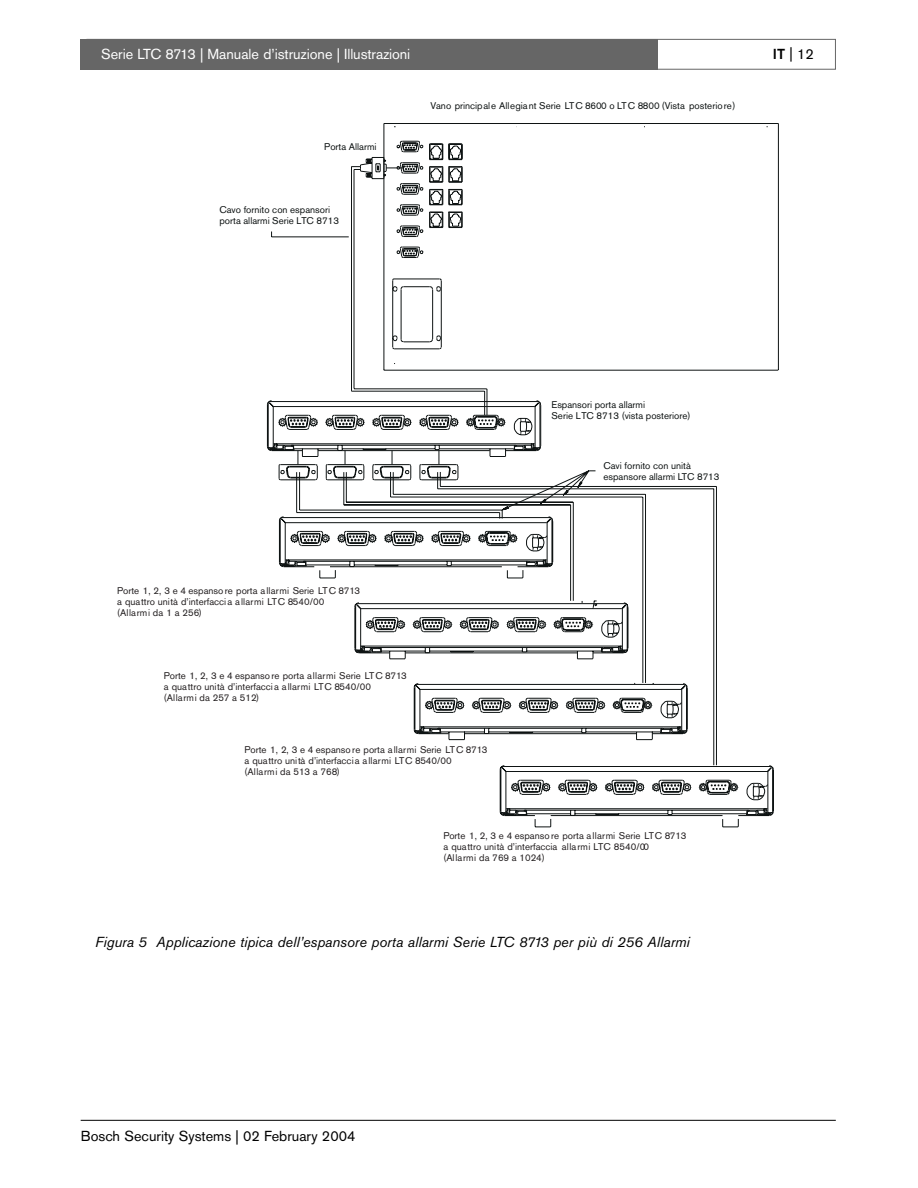
<style>
.page{position:relative;width:918px;height:1188px;background:#fff}
.page>*{position:absolute;margin:0;border:0;box-sizing:border-box;transform-origin:0 0}
.t1{font:italic 14.4px "Akzidenz Grotesk BQ";color:#000}
.t2{font:14.4px "Akzidenz Grotesk BQ";color:#fff}
.t3{font:14.4px "Akzidenz Grotesk BQ";color:#000}
.t4{font:9.75px/10.8px "Akzidenz Grotesk BQ";color:#0e1313}
.t5{font:9.6px/10.9px "Akzidenz Grotesk BQ";color:#231f20}
.s1{font-weight:500}
</style>
<div class="page">
<div style="left:87px;top:39px;width:749px;height:31px;border:1px solid #666"></div>
<div style="left:81px;top:39px;width:577px;height:31px;background:#666"></div>
<hr style="left:81px;top:1120px;width:755px;height:1px;background:#000">
<svg style="left:383px;top:123px;width:396px;height:247px"></svg>
<svg style="left:267px;top:141px;width:127px;height:421px"></svg>
<svg style="left:394px;top:126px;width:374px;height:666px"></svg>
<svg style="left:500px;top:765px;width:274px;height:62px"></svg>
<svg style="left:279px;top:517px;width:409px;height:223px"></svg>
<svg style="left:271px;top:231px;width:244px;height:309px"></svg>
<h1 class="t2" style="left:101px;top:49px;width:311px">Serie LTC 8713 | Manuale d’istruzione | Illustrazioni</h1>
<p class="t4" style="left:324px;top:142px;width:54px">Porta Allarmi</p>
<p class="t4" style="left:430px;top:101px;width:306px">Vano principale Allegiant Serie LTC 8600 o LTC 8800 (Vista posteriore)</p>
<p class="t4" style="left:219px;top:205px;width:121px">Cavo fornito con espansori porta allarmi Serie LTC 8713</p>
<h1 class="t3" style="left:773px;top:49px;width:43px"><span class="s1">IT</span> | 12</h1>
<p class="t4" style="left:552px;top:400px;width:140px">Espansori porta allarmi<br>Serie LTC 8713 (vista posteriore)</p>
<p class="t5" style="left:117px;top:586px;width:245px">Porte 1, 2, 3 e 4 espanso re porta allarmi Serie LTC 8713 a quattro unità d’interfaccia allarmi LTC 8540/00<br>(Allarmi da 1 a 256)</p>
<p class="t5" style="left:164px;top:671px;width:245px">Porte 1, 2, 3 e 4 espanso re porta allarmi Serie LTC 8713 a quattro unità d’interfaccia allarmi LTC 8540/00<br>(Allarmi da 257 a 512)</p>
<p class="t5" style="left:244px;top:746px;width:245px">Porte 1, 2, 3 e 4 espanso re porta allarmi Serie LTC 8713 a quattro unità d’interfaccia allarmi LTC 8540/00<br>(Allarmi da 513 a 768)</p>
<p class="t4" style="left:604px;top:461px;width:118px">Cavi fornito con unità espansore allarmi LTC 8713</p>
<p class="t5" style="left:443px;top:831px;width:245px">Porte 1, 2, 3 e 4 espanso re porta allarmi Serie LTC 8713 a quattro unità d’interfaccia allarmi LTC 8540/00<br>(Allarmi da 769 a 1024)</p>
<h1 class="t1" style="left:95px;top:936px;width:596px">Figura 5 Applicazione tipica dell’espansore porta allarmi Serie LTC 8713 per più di 256 Allarmi</h1>
<h1 class="t3" style="left:81px;top:1130px;width:276px">Bosch Security Systems | 02 February 2004</h1>
</div>
